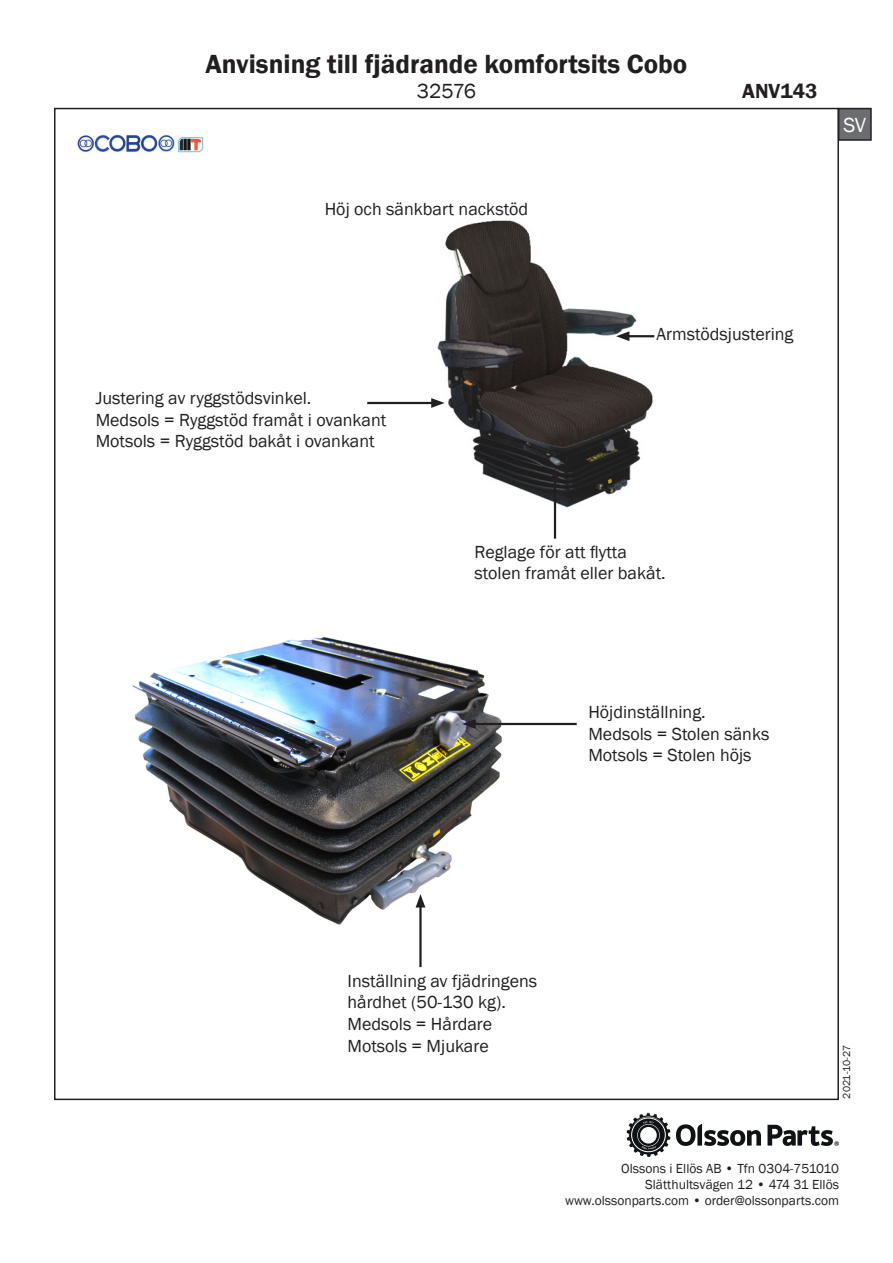
<style>
.page{position:relative;width:893px;height:1263px;background:#fff}
.page>*{position:absolute;margin:0;border:0;box-sizing:border-box;transform-origin:0 0}
.t1{font:600 27px "Franklin Gothic";color:#231f20}
.t2{font:600 21px "Franklin Gothic";color:#231f20}
.t3{font:21px "Franklin Gothic";letter-spacing:-.02em;color:#231f20}
.t4{font:21px "Franklin Gothic";color:#fff}
.t5{font:18px/21.6px "Franklin Gothic";color:#231f20}
.t6{font:13.5px/16.2px "Franklin Gothic";color:#231f20;text-align:right}
.t7{font:10.5px "Franklin Gothic";letter-spacing:-.03em;color:#231f20}
</style>
<div class="page">
<img style="left:77px;top:134px;width:127px;height:19px">
<img style="left:437px;top:220px;width:218px;height:294px">
<img style="left:132px;top:637px;width:370px;height:287px">
<hr style="left:419px;top:903px;width:3px;height:64px;background:#231f20">
<svg style="left:416px;top:894px;width:9px;height:13px"></svg>
<hr style="left:471px;top:723px;width:106px;height:2px;background:#231f20">
<svg style="left:462px;top:719px;width:14px;height:10px"></svg>
<hr style="left:367px;top:402px;width:68px;height:2px;background:#231f20">
<svg style="left:431px;top:398px;width:14px;height:10px"></svg>
<hr style="left:554px;top:478px;width:2px;height:61px;background:#231f20">
<svg style="left:550px;top:468px;width:10px;height:14px"></svg>
<hr style="left:625px;top:335px;width:29px;height:2px;background:#231f20">
<svg style="left:616px;top:331px;width:13px;height:10px"></svg>
<div style="left:839px;top:109px;width:32px;height:31px;background:#6c6d70"></div>
<div style="left:838px;top:108px;width:34px;height:33px;border:2px solid #231f20"></div>
<svg style="left:676px;top:1124px;width:85px;height:22px"></svg>
<svg style="left:626px;top:1113px;width:44px;height:44px"></svg>
<svg style="left:767px;top:1125px;width:72px;height:21px"></svg>
<p class="t1" style="left:206px;top:47px;width:483px">Anvisning till fjädrande komfortsits Cobo</p>
<p class="t3" style="left:417px;top:78px;width:61px">32576</p>
<p class="t2" style="left:742px;top:78px;width:77px">ANV143</p>
<p class="t4" style="left:843px;top:112px;width:24px">SV</p>
<p class="t5" style="left:325px;top:199px;width:205px">Höj och sänkbart nackstöd</p>
<p class="t5" style="left:96px;top:388px;width:217px">Justering av ryggstödsvinkel.</p>
<p class="t5" style="left:96px;top:409px;width:292px">Medsols = Ryggstöd framåt i ovankant</p>
<p class="t5" style="left:96px;top:431px;width:281px">Motsols = Ryggstöd bakåt i ovankant</p>
<p class="t5" style="left:656px;top:323px;width:138px">Armstödsjustering</p>
<p class="t5" style="left:475px;top:541px;width:154px">Reglage för att flytta</p>
<p class="t5" style="left:475px;top:563px;width:193px">stolen framåt eller bakåt.</p>
<p class="t5" style="left:588px;top:702px;width:119px">Höjdinställning.</p>
<p class="t5" style="left:588px;top:723px;width:183px">Medsols = Stolen sänks</p>
<p class="t5" style="left:588px;top:745px;width:165px">Motsols = Stolen höjs</p>
<p class="t5" style="left:348px;top:970px;width:191px">Inställning av fjädringens hårdhet (50-130 kg).</p>
<p class="t5" style="left:348px;top:1013px;width:146px">Medsols = Hårdare</p>
<p class="t5" style="left:348px;top:1035px;width:143px">Motsols = Mjukare</p>
<p class="t7" style="left:840px;top:1098px;width:55px;rotate:-90deg">2021-10-27</p>
<p class="t6" style="left:565px;top:1160px;width:275px">Olssons i Ellös AB • Tfn 0304-751010<br>Slätthultsvägen 12 • 474 31 Ellös www.olssonparts.com • order@olssonparts.com</p>
</div>
